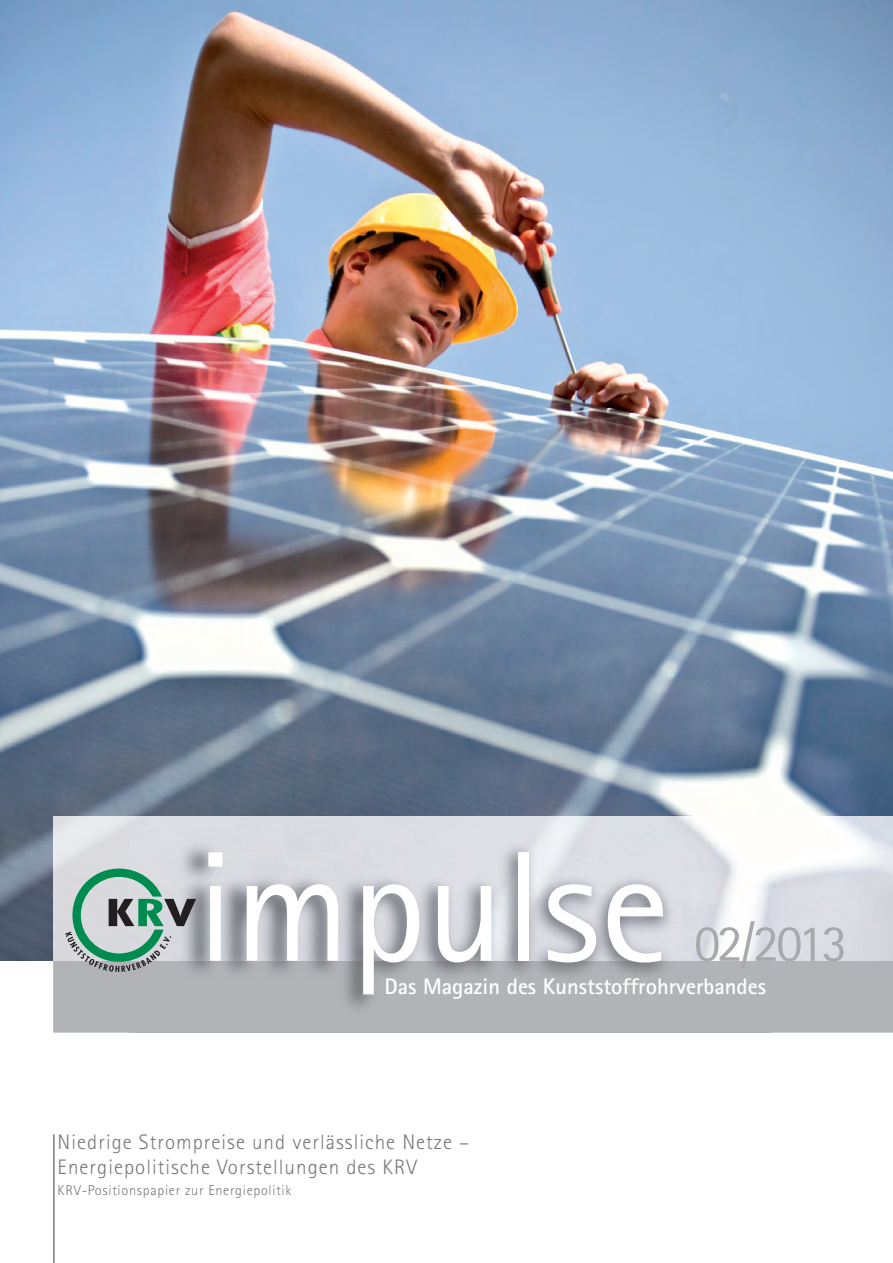
<style>
.page{position:relative;width:893px;height:1263px;background:#fff}
.page>*{position:absolute;margin:0;border:0;box-sizing:border-box;transform-origin:0 0}
.t1{font:157.05px "Rotis Sans Serif";color:#fff}
.t2{font:52.05px "Rotis Sans Serif";letter-spacing:-.06em;color:#a8a9ad}
.t3{font:700 22.5px "Rotis Sans Serif";color:#fff}
.t4{font:300 21px/25.2px "Rotis Sans Serif";letter-spacing:.05em;color:#76787b}
.t5{font:300 14.25px "Rotis Sans Serif";letter-spacing:.05em;color:#76787b}
</style>
<div class="page">
<div style="left:53px;top:961px;width:840px;height:72px;background:#b2b3b7"></div>
<img style="left:0;top:0;width:893px;height:961px">
<img style="left:770px;top:817px;width:123px;height:144px">
<img style="left:53px;top:817px;width:76px;height:144px">
<img style="left:129px;top:816px;width:641px;height:217px">
<img style="left:129px;top:961px;width:641px;height:1px">
<hr style="left:53px;top:1134px;width:2px;height:129px;background:#76787b">
<svg style="left:65px;top:868px;width:131px;height:104px"></svg>
<h1 class="t1" style="left:197px;top:852px;width:475px">impulse</h1>
<h2 class="t2" style="left:694px;top:925px;width:155px">02/2013</h2>
<p class="t3" style="left:384px;top:979px;width:383px">Das Magazin des Kunststoffrohrverbandes</p>
<p class="t4" style="left:58px;top:1131px;width:413px">Niedrige Strompreise und verlässliche Netze –<br>Energiepolitische Vorstellungen des KRV</p>
<p class="t5" style="left:58px;top:1185px;width:235px">KRV-Positionspapier zur Energiepolitik</p>
</div>
